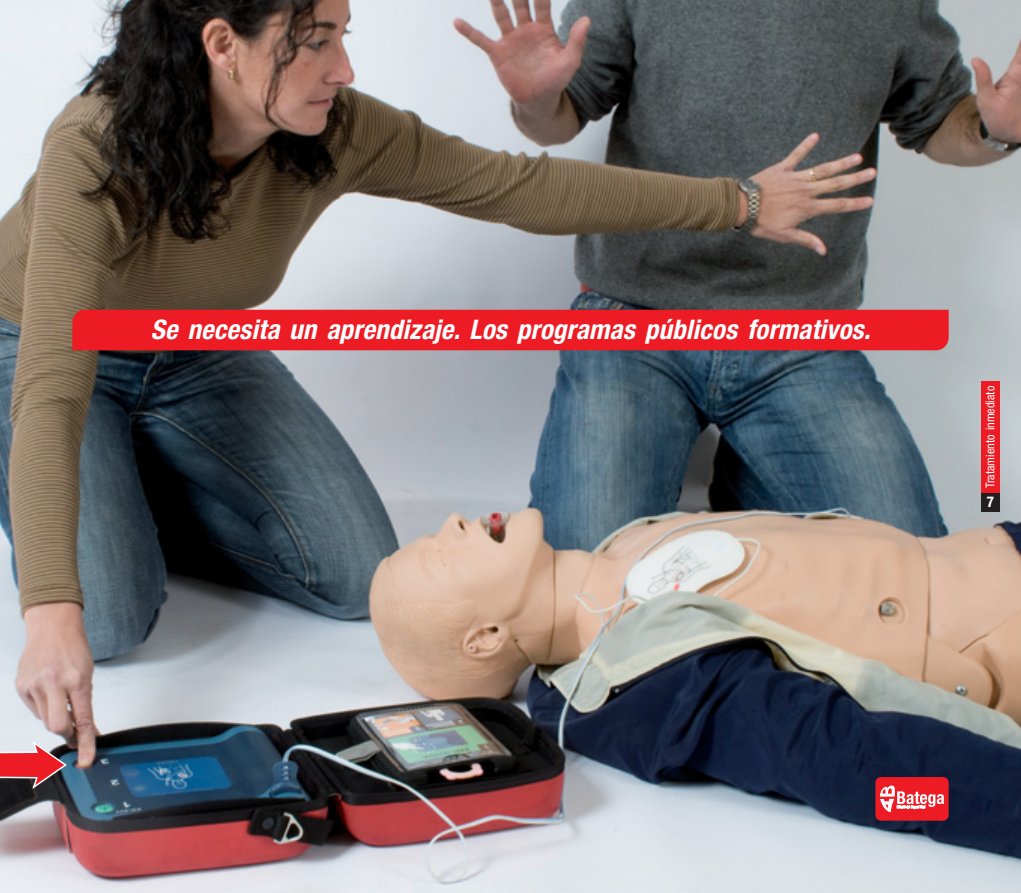
<style>
.page{position:relative;width:1021px;height:893px;background:#fff}
.page>*{position:absolute;margin:0;border:0;box-sizing:border-box;transform-origin:0 0}
.t1{font:italic 700 condensed 27px "Helvetica Neue";letter-spacing:.005em;color:#fff}
.t2{font:700 condensed 14.85px "Helvetica Neue";color:#fff}
.t3{font:condensed 12.15px "Helvetica Neue";color:#fff}
</style>
<div class="page">
<img style="left:0;top:0;width:1020px;height:893px">
<div style="left:980px;top:381px;width:19px;height:112px;background:#ed1c24"></div>
<div style="left:980px;top:493px;width:19px;height:19px;background:#231f20"></div>
<div style="left:72px;top:310px;width:876px;height:40px;background:#ed1c24"></div>
<svg style="left:0;top:736px;width:68px;height:55px;background:#aa5f66"></svg>
<div style="left:875px;top:777px;width:73px;height:44px;background:#ed1c24;border-radius:6px"></div>
<svg style="left:880px;top:786px;width:64px;height:27px"></svg>
<p class="t1" style="left:151px;top:320px;width:726px">Se necesita un aprendizaje. Los programas públicos formativos.</p>
<p class="t3" style="left:985px;top:488px;width:104px;rotate:-90deg">Tratamiento inmediato</p>
<p class="t2" style="left:986px;top:497px;width:9px">7</p>
</div>
